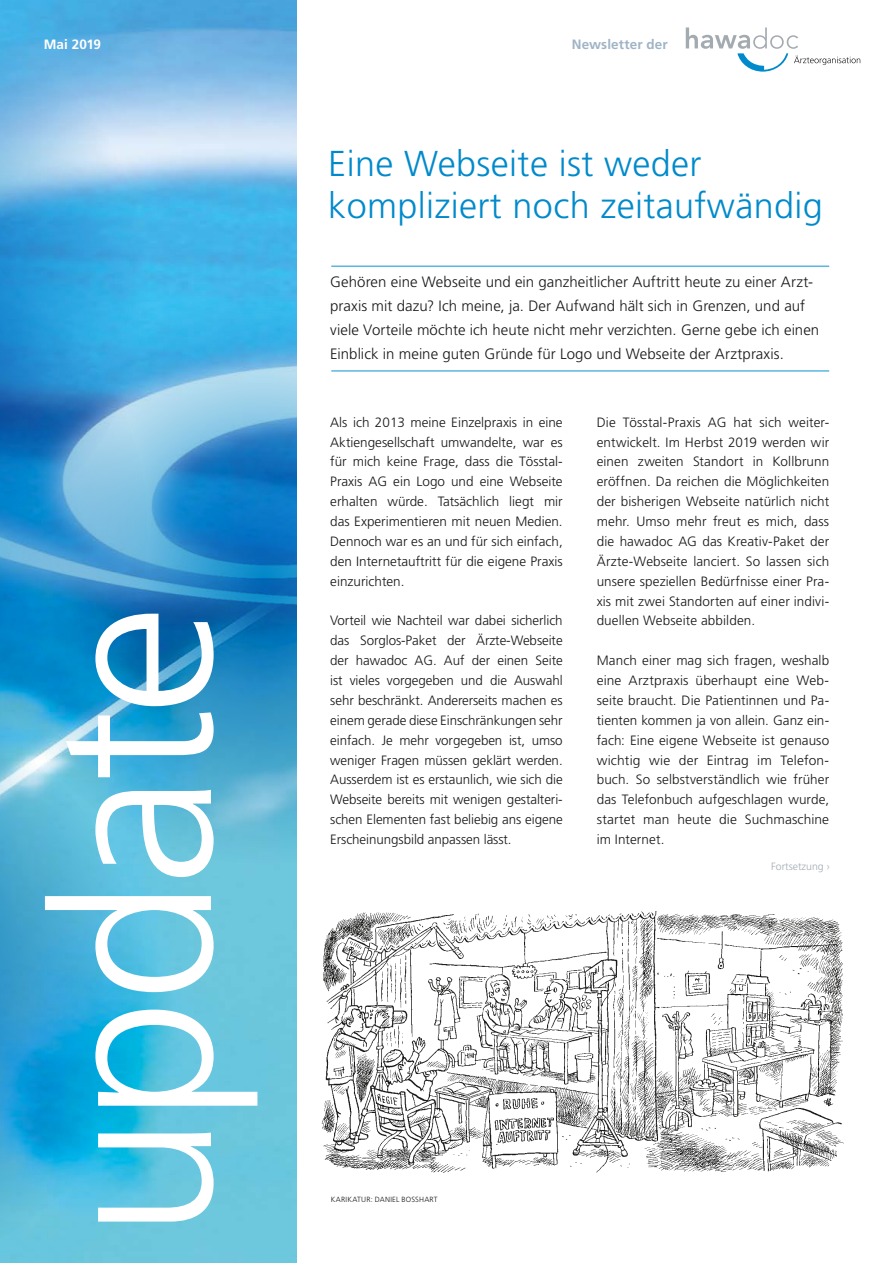
<style>
.page{position:relative;width:893px;height:1263px;background:#fff}
.page>*{position:absolute;margin:0;border:0;box-sizing:border-box;transform-origin:0 0}
.t1{font:300 221.4px "Frutiger";letter-spacing:-.025em;color:#fff}
.t2{font:300 36px/42px "Frutiger";letter-spacing:.01em;color:#008acb}
.t3{font:300 15px/24px "Frutiger";letter-spacing:.005em;color:#181716}
.t4{font:300 13.5px/19.8px "Frutiger";color:#181716;text-align:justify}
.t5{font:700 13.5px "Frutiger";letter-spacing:.01em;color:#a0b4c6}
.t6{font:700 13.5px "Frutiger";letter-spacing:.01em;color:#fff}
.t7{font:300 10.5px "Frutiger";color:#a3abb1}
.t8{font:300 7.5px "Frutiger";letter-spacing:.03em;color:#181716}
</style>
<div class="page">
<svg style="left:686px;top:27px;width:174px;height:45px"></svg>
<img style="left:147px;top:0;width:149px;height:1263px">
<svg style="left:147px;top:294px;width:149px;height:570px"></svg>
<svg style="left:0;top:811px;width:147px;height:452px"></svg>
<svg style="left:0;top:570px;width:147px;height:241px"></svg>
<svg style="left:0;top:0;width:147px;height:570px"></svg>
<img style="left:321px;top:911px;width:523px;height:262px">
<hr style="left:331px;top:265px;width:498px;height:2px;background:#5bb6e2">
<hr style="left:331px;top:370px;width:498px;height:2px;background:#5bb6e2">
<p class="t6" style="left:44px;top:36px;width:59px">Mai 2019</p>
<h1 class="t1" style="left:9px;top:1239px;width:636px;rotate:-90deg">update</h1>
<p class="t5" style="left:572px;top:36px;width:98px">Newsletter der</p>
<h2 class="t2" style="left:328px;top:142px;width:496px">Eine Webseite ist weder kompliziert noch zeitaufwändig</h2>
<p class="t3" style="left:330px;top:270px;width:491px">Gehören eine Webseite und ein ganzheitlicher Auftritt heute zu einer Arzt&shy;praxis mit dazu? Ich meine, ja. Der Aufwand hält sich in Grenzen, und auf viele Vorteile möchte ich heute nicht mehr verzichten. Gerne gebe ich einen Einblick in meine guten Gründe für Logo und Webseite der Arztpraxis.</p>
<p class="t4" style="left:330px;top:412px;width:234px">Als ich 2013 meine Einzelpraxis in eine Aktiengesellschaft umwandelte, war es für mich keine Frage, dass die Tösstal-Praxis AG ein Logo und eine Webseite erhalten würde. Tatsächlich liegt mir das Experimentieren mit neuen Medien.<br>Dennoch war es an und für sich einfach, den Internetauftritt für die eigene Praxis einzurichten.</p>
<p class="t4" style="left:330px;top:611px;width:234px">Vorteil wie Nachteil war dabei sicherlich das Sorglos-Paket der Ärzte-Webseite der hawadoc AG. Auf der einen Seite ist vieles vorgegeben und die Auswahl sehr beschränkt. Andererseits machen es einem gerade diese Einschränkungen sehr einfach. Je mehr vorgegeben ist, umso weniger Fragen müssen geklärt werden.<br>Ausserdem ist es erstaunlich, wie sich die Webseite bereits mit wenigen gestalteri&shy;schen Elementen fast beliebig ans eigene Erscheinungsbild anpassen lässt.</p>
<p class="t4" style="left:597px;top:412px;width:234px">Die Tösstal-Praxis AG hat sich weiter&shy;entwickelt. Im Herbst 2019 werden wir einen zweiten Standort in Kollbrunn eröffnen. Da reichen die Möglichkeiten der bisherigen Webseite natürlich nicht mehr. Umso mehr freut es mich, dass die hawadoc AG das Kreativ-Paket der Ärzte-Webseite lanciert. So lassen sich unsere speziellen Bedürfnisse einer Pra&shy;xis mit zwei Standorten auf einer indivi&shy;duellen Webseite abbilden.</p>
<p class="t4" style="left:597px;top:650px;width:234px">Manch einer mag sich fragen, weshalb eine Arztpraxis überhaupt eine Web&shy;seite braucht. Die Patientinnen und Pa&shy;tienten kommen ja von allein. Ganz ein&shy;fach: Eine eigene Webseite ist genauso wichtig wie der Eintrag im Telefon&shy;buch. So selbstverständlich wie früher das Telefonbuch aufgeschlagen wurde, startet man heute die Suchmaschine im Internet.</p>
<p class="t7" style="left:771px;top:860px;width:60px">Fortsetzung ›</p>
<p class="t8" style="left:331px;top:1195px;width:108px">KARIKATUR: DANIEL BOSSHART</p>
</div>
